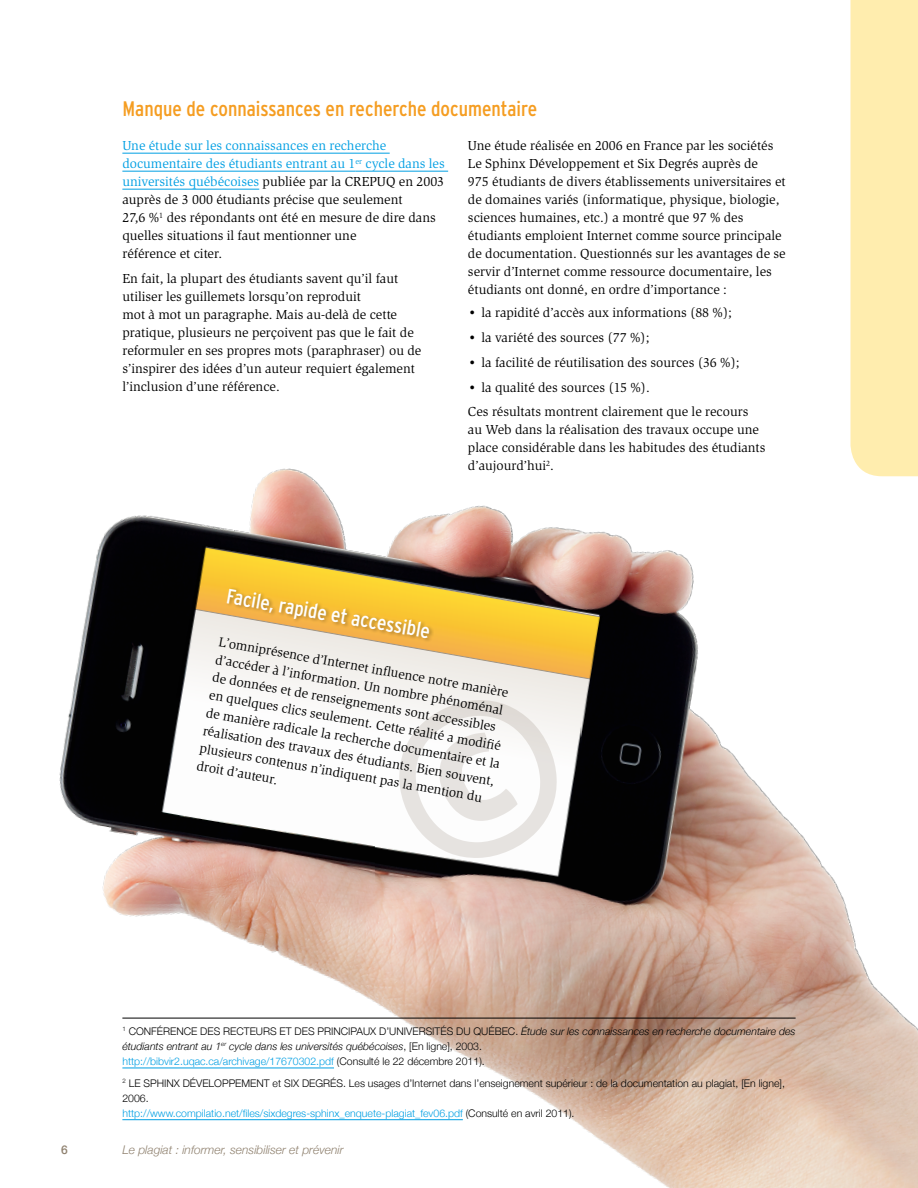
<style>
.page{position:relative;width:918px;height:1188px;background:#fff}
.page>*{position:absolute;margin:0;border:0;box-sizing:border-box;transform-origin:0 0}
.t1{font:condensed 21px "Interstate";color:#f59d21}
.t2{font:condensed 21px "Interstate";color:#fff}
.t3{font:13.5px/18px "Slimbach ITC";color:#000}
.t4{font:italic 300 12px "Helvetica Neue";color:#908270}
.t5{font:500 12px "Helvetica Neue";color:#908270}
.t6{font:italic 300 10.5px/15px "Helvetica Neue";color:#000}
.t7{font:300 10.5px/15px "Helvetica Neue";color:#000}
.s1{color:#009fe3}
.s2{font-style:normal}
.s3{font-style:normal;color:#009fe3}
</style>
<div class="page">
<img style="left:59px;top:468px;width:859px;height:720px">
<hr style="left:122px;top:1068px;width:212px;height:1px;background:#009fe3">
<hr style="left:122px;top:1119px;width:341px;height:1px;background:#009fe3">
<hr style="left:122px;top:1018px;width:674px;height:1px;background:#000">
<hr style="left:122px;top:153px;width:268px;height:1px;background:#009fe3">
<hr style="left:122px;top:171px;width:233px;height:1px;background:#009fe3">
<hr style="left:362px;top:171px;width:86px;height:1px;background:#009fe3">
<hr style="left:122px;top:189px;width:137px;height:1px;background:#009fe3">
<div style="left:226px;top:586px;width:208px;height:57px;background:#000;opacity:.3"></div>
<div style="left:851px;top:0;width:67px;height:476px;background:#ffedae"></div>
<svg style="left:375px;top:676px;width:206px;height:206px"></svg>
<h1 class="t1" style="left:122px;top:97px;width:416px">Manque de connaissances en recherche documentaire</h1>
<p class="t3" style="left:122px;top:137px;width:324px"><span class="s1">Une étude sur les connaissances en recherche documentaire des étudiants entrant au 1</span><sup>er</sup> <span class="s1">cycle dans les universités québécoises</span> publiée par la CREPUQ en 2003 auprès de 3 000 étudiants précise que seulement<br>27,6 %<sup>1</sup> des répondants ont été en mesure de dire dans quelles situations il faut mentionner une<br>référence et citer.</p>
<p class="t3" style="left:122px;top:270px;width:300px">En fait, la plupart des étudiants savent qu’il faut utiliser les guillemets lorsqu’on reproduit<br>mot à mot un paragraphe. Mais au-delà de cette pratique, plusieurs ne perçoivent pas que le fait de reformuler en ses propres mots (paraphraser) ou de s’inspirer des idées d’un auteur requiert également l’inclusion d’une référence.</p>
<p class="t3" style="left:468px;top:137px;width:319px">Une étude réalisée en 2006 en France par les sociétés Le Sphinx Développement et Six Degrés auprès de<br>975 étudiants de divers établissements universitaires et de domaines variés (informatique, physique, biologie, sciences humaines, etc.) a montré que 97 % des étudiants emploient Internet comme source principale de documentation. Questionnés sur les avantages de se servir d’Internet comme ressource documentaire, les étudiants ont donné, en ordre d’importance :</p>
<p class="t3" style="left:468px;top:304px;width:266px">• la rapidité d’accès aux informations (88 %);</p>
<p class="t3" style="left:468px;top:329px;width:183px">• la variété des sources (77 %);</p>
<p class="t3" style="left:468px;top:354px;width:273px">• la facilité de réutilisation des sources (36 %);</p>
<p class="t3" style="left:468px;top:375px;width:282px;line-height:24.8px">• la qualité des sources (15 %).<br>Ces résultats montrent clairement que le recours</p>
<p class="t3" style="left:468px;top:421px;width:299px">au Web dans la réalisation des travaux occupe une place considérable dans les habitudes des étudiants d’aujourd’hui<sup>2</sup>.</p>
<h1 class="t2" style="left:229px;top:584px;width:208px;rotate:10deg">Facile, rapide et accessible</h1>
<p class="t3" style="left:220px;top:633px;width:300px;rotate:10deg">L’omniprésence d’Internet infl uence notre manière d’accéder à l’information. Un nombre phénoménal de données et de renseignements sont accessibles en quelques clics seulement. Cette réalité a modifi é de manière radicale la recherche documentaire et la réalisation des travaux des étudiants. Bien souvent, plusieurs contenus n’indiquent pas la mention du droit d’auteur.</p>
<p class="t6" style="left:122px;top:1024px;width:675px"><sup>1</sup> <span class="s2">CONFÉRENCE DES RECTEURS ET DES PRINCIPAUX D’UNIVERSITÉS DU QUÉBEC.</span> Étude sur les connaissances en recherche documentaire des étudiants entrant au 1<sup>er</sup> cycle dans les universités québécoises<span class="s2">, [En ligne], 2003.<br></span><span class="s3">http://bibvir2.uqac.ca/archivage/17670302.pdf</span> <span class="s2">(Consulté le 22 décembre 2011).</span></p>
<p class="t7" style="left:122px;top:1075px;width:664px"><sup>2</sup> LE SPHINX DÉVELOPPEMENT et SIX DEGRÉS. Les usages d’Internet dans l’enseignement supérieur : de la documentation au plagiat, [En ligne],<br>2006.<br><span class="s1">http://www.compilatio.net/files/sixdegres-sphinx_enquete-plagiat_fev06.pdf</span> (Consulté en avril 2011).</p>
<p class="t5" style="left:61px;top:1143px;width:8px">6</p>
<p class="t4" style="left:122px;top:1143px;width:223px">Le plagiat : informer, sensibiliser et prévenir</p>
</div>
